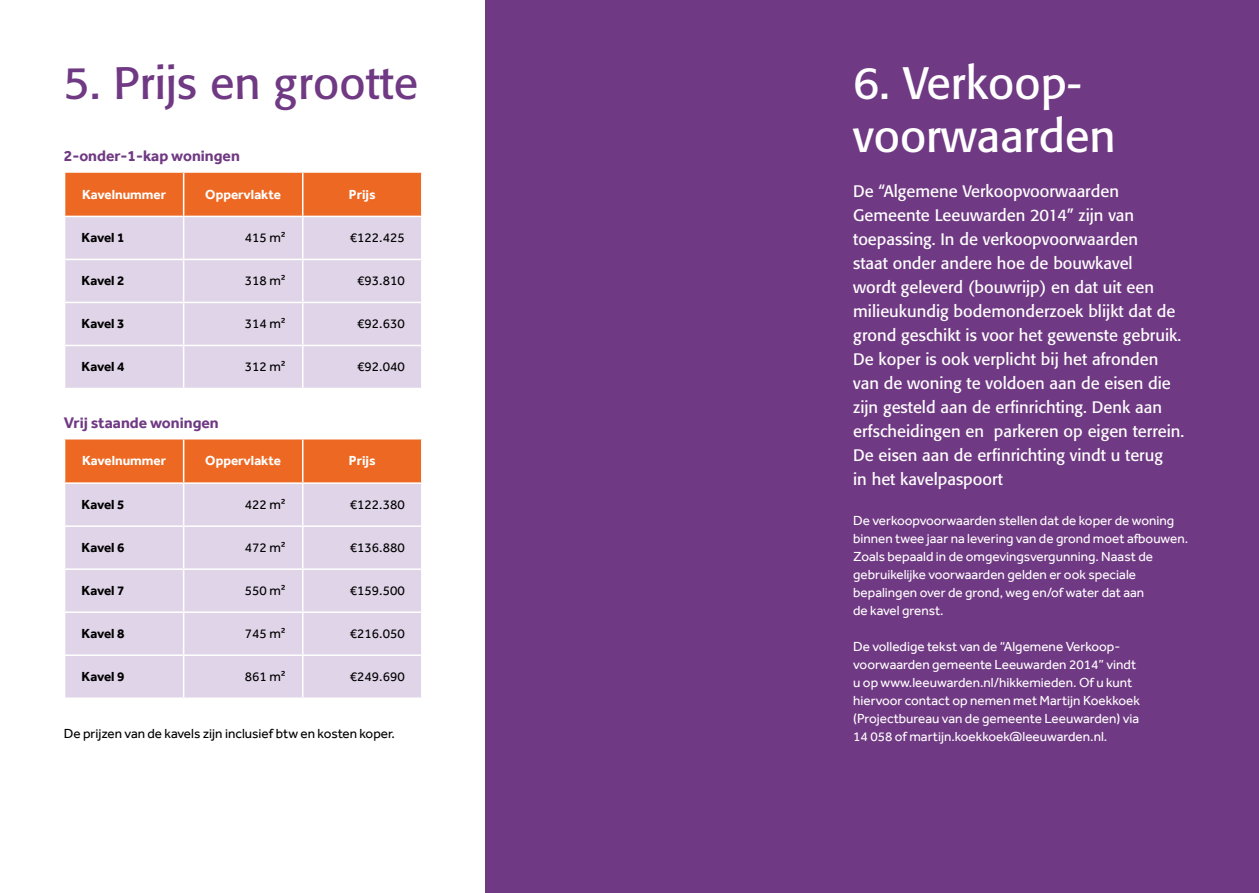
<style>
.page{position:relative;width:1259px;height:893px;background:#fff}
.page>*{position:absolute;margin:0;border:0;box-sizing:border-box;transform-origin:0 0}
.t1{font:45px/52.5px "Formata";color:#fff}
.t2{font:45px "Formata";color:#703983}
.t3{font:16.5px/24px "Formata";color:#fff}
.t4{font:700 15.75px "Effra";color:#703983}
.t5{font:13.5px/18px "Effra";color:#fff}
.t6{font:13.5px "Effra";color:#000}
.t7{font:700 13.5px "Effra";color:#fff}
.t8{font:700 13.5px "Effra";letter-spacing:-.01em;color:#000}
</style>
<div class="page">
<div style="left:485px;top:0;width:774px;height:893px;background:#703983"></div>
<div style="left:65px;top:173px;width:356px;height:43px;background:#ed6923"></div>
<div style="left:65px;top:217px;width:356px;height:171px;background:#e0d5e8"></div>
<hr style="left:183px;top:173px;width:1px;height:43px;background:#fff">
<hr style="left:302px;top:173px;width:1px;height:43px;background:#fff">
<hr style="left:183px;top:217px;width:1px;height:42px;background:#fff">
<hr style="left:302px;top:217px;width:1px;height:42px;background:#fff">
<hr style="left:64px;top:259px;width:120px;height:1px;background:#fff">
<hr style="left:184px;top:259px;width:119px;height:1px;background:#fff">
<hr style="left:183px;top:260px;width:1px;height:42px;background:#fff">
<hr style="left:303px;top:259px;width:119px;height:1px;background:#fff">
<hr style="left:302px;top:260px;width:1px;height:42px;background:#fff">
<hr style="left:64px;top:302px;width:120px;height:1px;background:#fff">
<hr style="left:184px;top:302px;width:119px;height:1px;background:#fff">
<hr style="left:183px;top:303px;width:1px;height:42px;background:#fff">
<hr style="left:303px;top:302px;width:119px;height:1px;background:#fff">
<hr style="left:302px;top:303px;width:1px;height:42px;background:#fff">
<hr style="left:64px;top:345px;width:120px;height:1px;background:#fff">
<hr style="left:184px;top:345px;width:119px;height:1px;background:#fff">
<hr style="left:183px;top:346px;width:1px;height:42px;background:#fff">
<hr style="left:303px;top:345px;width:119px;height:1px;background:#fff">
<hr style="left:302px;top:346px;width:1px;height:42px;background:#fff">
<div style="left:65px;top:439px;width:356px;height:43px;background:#ed6923"></div>
<div style="left:65px;top:484px;width:356px;height:213px;background:#e0d5e8"></div>
<hr style="left:183px;top:439px;width:1px;height:43px;background:#fff">
<hr style="left:302px;top:439px;width:1px;height:43px;background:#fff">
<hr style="left:183px;top:484px;width:1px;height:41px;background:#fff">
<hr style="left:302px;top:484px;width:1px;height:41px;background:#fff">
<hr style="left:64px;top:525px;width:120px;height:2px;background:#fff">
<hr style="left:184px;top:525px;width:119px;height:2px;background:#fff">
<hr style="left:183px;top:527px;width:1px;height:41px;background:#fff">
<hr style="left:303px;top:525px;width:119px;height:2px;background:#fff">
<hr style="left:302px;top:527px;width:1px;height:41px;background:#fff">
<hr style="left:64px;top:568px;width:120px;height:2px;background:#fff">
<hr style="left:184px;top:568px;width:119px;height:2px;background:#fff">
<hr style="left:183px;top:570px;width:1px;height:41px;background:#fff">
<hr style="left:303px;top:568px;width:119px;height:2px;background:#fff">
<hr style="left:302px;top:570px;width:1px;height:41px;background:#fff">
<hr style="left:64px;top:611px;width:120px;height:2px;background:#fff">
<hr style="left:184px;top:611px;width:119px;height:2px;background:#fff">
<hr style="left:183px;top:613px;width:1px;height:41px;background:#fff">
<hr style="left:303px;top:611px;width:119px;height:2px;background:#fff">
<hr style="left:302px;top:613px;width:1px;height:41px;background:#fff">
<hr style="left:64px;top:654px;width:120px;height:2px;background:#fff">
<hr style="left:184px;top:654px;width:119px;height:2px;background:#fff">
<hr style="left:183px;top:656px;width:1px;height:41px;background:#fff">
<hr style="left:303px;top:654px;width:119px;height:2px;background:#fff">
<hr style="left:302px;top:656px;width:1px;height:41px;background:#fff">
<h1 class="t2" style="left:64px;top:56px;width:356px">5. Prijs en grootte</h1>
<p class="t4" style="left:64px;top:146px;width:178px">2-onder-1-kap woningen</p>
<p class="t7" style="left:82px;top:186px;width:86px">Kavelnummer</p>
<p class="t7" style="left:205px;top:186px;width:77px">Oppervlakte</p>
<p class="t7" style="left:349px;top:186px;width:28px">Prijs</p>
<p class="t8" style="left:82px;top:230px;width:44px">Kavel 1</p>
<p class="t6" style="left:245px;top:230px;width:42px">415 m²</p>
<p class="t6" style="left:350px;top:230px;width:56px">€122.425</p>
<p class="t8" style="left:82px;top:273px;width:44px">Kavel 2</p>
<p class="t6" style="left:245px;top:273px;width:42px">318 m²</p>
<p class="t6" style="left:357px;top:273px;width:49px">€93.810</p>
<p class="t8" style="left:82px;top:316px;width:44px">Kavel 3</p>
<p class="t6" style="left:245px;top:316px;width:42px">314 m²</p>
<p class="t6" style="left:357px;top:316px;width:49px">€92.630</p>
<p class="t8" style="left:82px;top:359px;width:44px">Kavel 4</p>
<p class="t6" style="left:245px;top:359px;width:42px">312 m²</p>
<p class="t6" style="left:357px;top:359px;width:49px">€92.040</p>
<p class="t4" style="left:64px;top:413px;width:156px">Vrij staande woningen</p>
<p class="t7" style="left:82px;top:453px;width:86px">Kavelnummer</p>
<p class="t7" style="left:205px;top:453px;width:77px">Oppervlakte</p>
<p class="t7" style="left:349px;top:453px;width:28px">Prijs</p>
<p class="t8" style="left:82px;top:497px;width:44px">Kavel 5</p>
<p class="t6" style="left:245px;top:497px;width:42px">422 m²</p>
<p class="t6" style="left:350px;top:497px;width:56px">€122.380</p>
<p class="t8" style="left:82px;top:540px;width:44px">Kavel 6</p>
<p class="t6" style="left:245px;top:540px;width:42px">472 m²</p>
<p class="t6" style="left:350px;top:540px;width:56px">€136.880</p>
<p class="t8" style="left:82px;top:583px;width:44px">Kavel 7</p>
<p class="t6" style="left:245px;top:583px;width:42px">550 m²</p>
<p class="t6" style="left:350px;top:583px;width:56px">€159.500</p>
<p class="t8" style="left:82px;top:626px;width:44px">Kavel 8</p>
<p class="t6" style="left:245px;top:626px;width:42px">745 m²</p>
<p class="t6" style="left:350px;top:626px;width:56px">€216.050</p>
<p class="t8" style="left:82px;top:669px;width:44px">Kavel 9</p>
<p class="t6" style="left:245px;top:669px;width:42px">861 m²</p>
<p class="t6" style="left:350px;top:669px;width:56px">€249.690</p>
<p class="t6" style="left:64px;top:725px;width:333px">De prijzen van de kavels zijn inclusief btw en kosten koper.</p>
<h1 class="t1" style="left:853px;top:57px;width:264px">6. Verkoop&shy;voorwaarden</h1>
<p class="t3" style="left:853px;top:179px;width:333px">De “Algemene Verkoopvoorwaarden Gemeente Leeuwarden 2014” zijn van toepassing. In de verkoopvoorwaarden<br>staat onder andere hoe de bouwkavel<br>wordt geleverd (bouwrijp) en dat uit een milieukundig bodemonderzoek blijkt dat de grond geschikt is voor het gewenste gebruik.<br>De koper is ook verplicht bij het afronden van de woning te voldoen aan de eisen die zijn gesteld aan de erfinrichting. Denk aan erfscheidingen en parkeren op eigen terrein.<br>De eisen aan de erfinrichting vindt u terug<br>in het kavelpaspoort</p>
<p class="t5" style="left:853px;top:511px;width:336px">De verkoopvoorwaarden stellen dat de koper de woning binnen twee jaar na levering van de grond moet afbouwen.<br>Zoals bepaald in de omgevingsvergunning. Naast de gebruikelijke voorwaarden gelden er ook speciale bepalingen over de grond, weg en/of water dat aan<br>de kavel grenst.</p>
<p class="t5" style="left:853px;top:637px;width:288px">De volledige tekst van de “Algemene Verkoop&shy;voorwaarden gemeente Leeuwarden 2014” vindt u op www.leeuwarden.nl/hikkemieden. Of u kunt hiervoor contact op nemen met Martijn Koekkoek (Projectbureau van de gemeente Leeuwarden) via 14 058 of martijn.koekkoek@leeuwarden.nl.</p>
</div>
